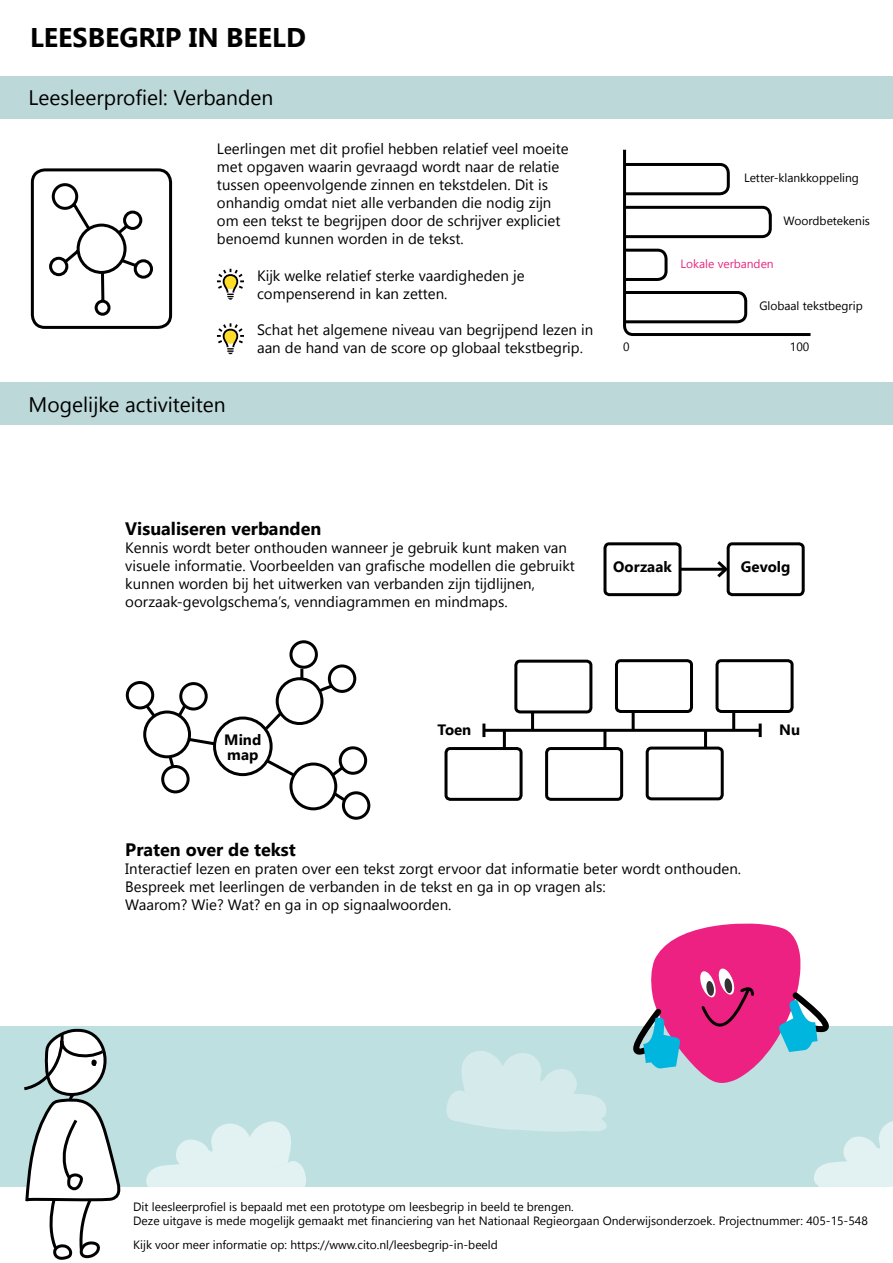
<style>
.page{position:relative;width:893px;height:1263px;background:#fff}
.page>*{position:absolute;margin:0;border:0;box-sizing:border-box;transform-origin:0 0}
.t1{font:700 27px "Gadugi";color:#000}
.t2{font:21px "Gadugi";color:#000}
.t3{font:700 18px "Gadugi";color:#000}
.t4{font:15px/18px "Gadugi";color:#000}
.t5{font:700 15px/15px "Gadugi";color:#000}
.t6{font:12px/14.4px "Gadugi";color:#000}
.t7{font:12px "Gadugi";color:#e72882}
</style>
<div class="page">
<div style="left:0;top:383px;width:893px;height:42px;background:#bdd8d9"></div>
<div style="left:0;top:77px;width:893px;height:42px;background:#bdd8d9"></div>
<svg style="left:217px;top:269px;width:27px;height:31px"></svg>
<svg style="left:217px;top:323px;width:27px;height:31px"></svg>
<div style="left:0;top:1026px;width:893px;height:160px;background:#bfe0e1"></div>
<svg style="left:811px;top:1121px;width:82px;height:66px"></svg>
<svg style="left:446px;top:1051px;width:161px;height:81px"></svg>
<svg style="left:144px;top:1121px;width:165px;height:66px"></svg>
<svg style="left:633px;top:923px;width:196px;height:160px"></svg>
<svg style="left:21px;top:1028px;width:105px;height:232px"></svg>
<svg style="left:623px;top:149px;width:188px;height:187px"></svg>
<div style="left:31px;top:168px;width:141px;height:161px;border:3px solid #000;border-radius:13px"></div>
<svg style="left:49px;top:183px;width:104px;height:133px"></svg>
<div style="left:213px;top:716px;width:60px;height:60px;border:3px solid #000;border-radius:50%"></div>
<div style="left:276px;top:677px;width:47px;height:48px;border:3px solid #000;border-radius:50%"></div>
<div style="left:143px;top:710px;width:48px;height:48px;border:3px solid #000;border-radius:50%"></div>
<div style="left:289px;top:762px;width:48px;height:48px;border:3px solid #000;border-radius:50%"></div>
<div style="left:126px;top:681px;width:28px;height:28px;border:3px solid #000;border-radius:50%"></div>
<div style="left:161px;top:765px;width:29px;height:28px;border:3px solid #000;border-radius:50%"></div>
<div style="left:289px;top:640px;width:29px;height:29px;border:3px solid #000;border-radius:50%"></div>
<div style="left:179px;top:682px;width:29px;height:28px;border:3px solid #000;border-radius:50%"></div>
<div style="left:328px;top:664px;width:28px;height:29px;border:3px solid #000;border-radius:50%"></div>
<div style="left:339px;top:746px;width:28px;height:29px;border:3px solid #000;border-radius:50%"></div>
<div style="left:342px;top:791px;width:28px;height:29px;border:3px solid #000;border-radius:50%"></div>
<svg style="left:186px;top:736px;width:32px;height:11px"></svg>
<svg style="left:175px;top:701px;width:14px;height:19px"></svg>
<svg style="left:142px;top:701px;width:16px;height:19px"></svg>
<svg style="left:166px;top:753px;width:11px;height:18px"></svg>
<svg style="left:300px;top:669px;width:3px;height:10px"></svg>
<svg style="left:316px;top:683px;width:19px;height:11px"></svg>
<svg style="left:328px;top:764px;width:18px;height:15px"></svg>
<svg style="left:330px;top:789px;width:19px;height:15px"></svg>
<svg style="left:263px;top:756px;width:35px;height:23px"></svg>
<svg style="left:262px;top:709px;width:23px;height:24px"></svg>
<div style="left:615px;top:659px;width:78px;height:54px;border:3px solid #000;border-radius:4px"></div>
<hr style="left:632px;top:712px;width:3px;height:17px;background:#000">
<div style="left:715px;top:659px;width:79px;height:54px;border:3px solid #000;border-radius:4px"></div>
<hr style="left:732px;top:712px;width:3px;height:17px;background:#000">
<div style="left:514px;top:660px;width:78px;height:53px;border:3px solid #000;border-radius:4px"></div>
<hr style="left:531px;top:712px;width:3px;height:18px;background:#000">
<div style="left:545px;top:747px;width:78px;height:54px;border:3px solid #000;border-radius:4px"></div>
<hr style="left:603px;top:731px;width:3px;height:17px;background:#000">
<div style="left:444px;top:747px;width:79px;height:54px;border:3px solid #000;border-radius:4px"></div>
<hr style="left:503px;top:731px;width:3px;height:17px;background:#000">
<div style="left:646px;top:746px;width:78px;height:54px;border:3px solid #000;border-radius:4px"></div>
<hr style="left:704px;top:730px;width:3px;height:18px;background:#000">
<hr style="left:484px;top:729px;width:276px;height:3px;background:#000">
<hr style="left:482px;top:723px;width:3px;height:14px;background:#000">
<hr style="left:759px;top:723px;width:3px;height:14px;background:#000">
<div style="left:727px;top:542px;width:78px;height:54px;border:3px solid #000;border-radius:4px"></div>
<div style="left:603px;top:542px;width:79px;height:54px;border:3px solid #000;border-radius:4px"></div>
<hr style="left:680px;top:568px;width:46px;height:3px;background:#000">
<svg style="left:714px;top:558px;width:16px;height:22px"></svg>
<h1 class="t1" style="left:30px;top:21px;width:277px">LEESBEGRIP IN BEELD</h1>
<h2 class="t2" style="left:29px;top:85px;width:246px">Leesleerprofiel: Verbanden</h2>
<p class="t4" style="left:217px;top:139px;width:353px">Leerlingen met dit profiel hebben relatief veel moeite met opgaven waarin gevraagd wordt naar de relatie tussen opeenvolgende zinnen en tekstdelen. Dit is onhandig omdat niet alle verbanden die nodig zijn om een tekst te begrijpen door de schrijver expliciet benoemd kunnen worden in de tekst.</p>
<h2 class="t2" style="left:29px;top:392px;width:199px">Mogelijke activiteiten</h2>
<p class="t4" style="left:257px;top:267px;width:269px">Kijk welke relatief sterke vaardigheden je compenserend in kan zetten.</p>
<p class="t4" style="left:257px;top:321px;width:338px">Schat het algemene niveau van begrijpend lezen in aan de hand van de score op globaal tekstbegrip.</p>
<p class="t6" style="left:744px;top:171px;width:116px">Letter-klankkoppeling</p>
<p class="t6" style="left:783px;top:213px;width:88px">Woordbetekenis</p>
<p class="t7" style="left:680px;top:256px;width:95px">Lokale verbanden</p>
<p class="t6" style="left:759px;top:299px;width:105px">Globaal tekstbegrip</p>
<p class="t6" style="left:623px;top:339px;width:8px">0</p>
<p class="t6" style="left:790px;top:339px;width:21px">100</p>
<p class="t3" style="left:125px;top:518px;width:198px">Visualiseren verbanden</p>
<p class="t4" style="left:125px;top:539px;width:451px">Kennis wordt beter onthouden wanneer je gebruik kunt maken van visuele informatie. Voorbeelden van grafische modellen die gebruikt kunnen worden bij het uitwerken van verbanden zijn tijdlijnen, oorzaak-gevolgschema’s, venndiagrammen en mindmaps.</p>
<p class="t5" style="left:613px;top:559px;width:60px">Oorzaak</p>
<p class="t5" style="left:741px;top:559px;width:51px">Gevolg</p>
<p class="t5" style="left:224px;top:732px;width:38px">Mind map</p>
<p class="t5" style="left:438px;top:722px;width:35px">Toen</p>
<p class="t5" style="left:779px;top:722px;width:22px">Nu</p>
<p class="t3" style="left:125px;top:839px;width:172px">Praten over de tekst</p>
<p class="t4" style="left:125px;top:860px;width:617px">Interactief lezen en praten over een tekst zorgt ervoor dat informatie beter wordt onthouden.<br>Bespreek met leerlingen de verbanden in de tekst en ga in op vragen als:<br>Waarom? Wie? Wat? en ga in op signaalwoorden.</p>
<p class="t6" style="left:133px;top:1199px;width:736px">Dit leesleerprofiel is bepaald met een prototype om leesbegrip in beeld te brengen.<br>Deze uitgave is mede mogelijk gemaakt met financiering van het Nationaal Regieorgaan Onderwijsonderzoek. Projectnummer: 405-15-548</p>
<p class="t6" style="left:133px;top:1237px;width:366px">Kijk voor meer informatie op: https://www.cito.nl/leesbegrip-in-beeld</p>
</div>
